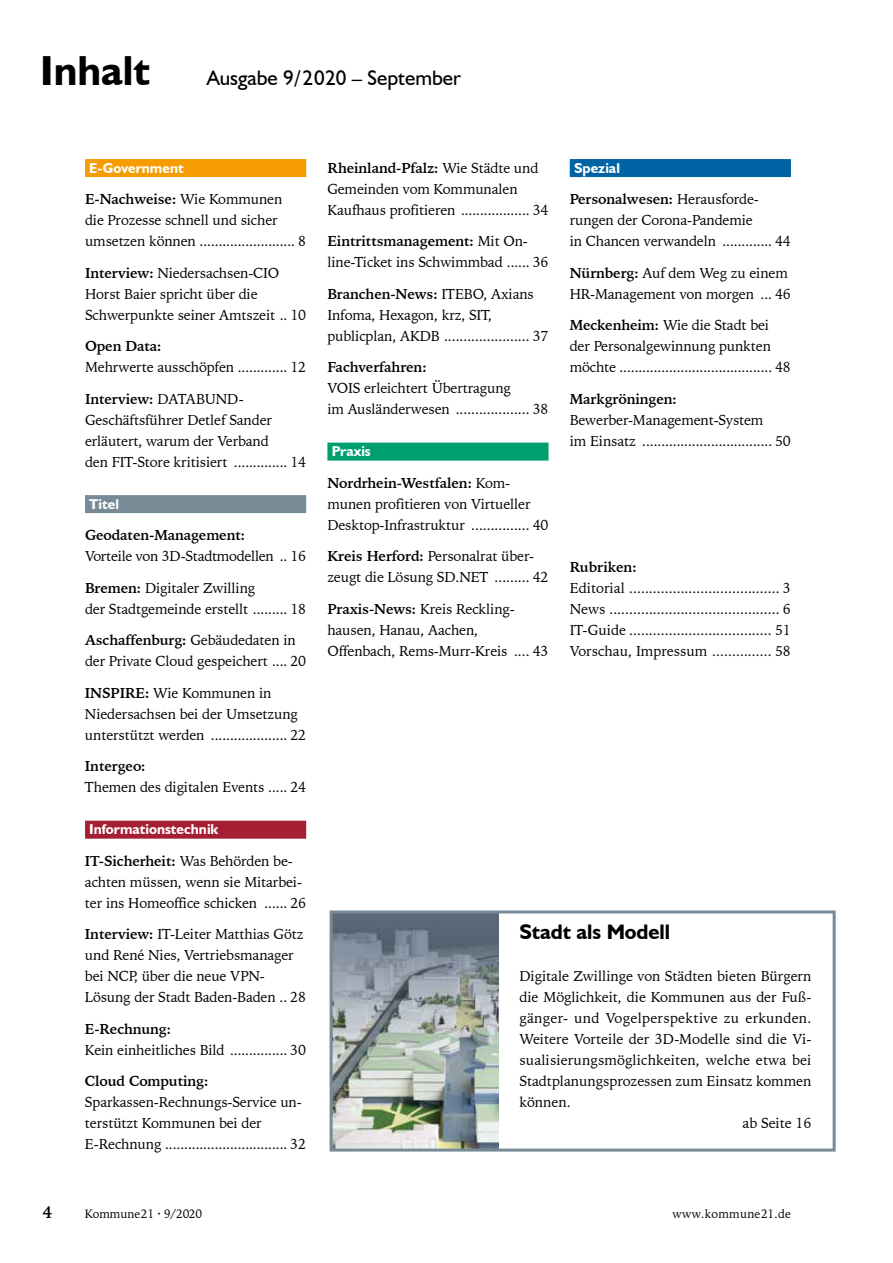
<style>
.page{position:relative;width:893px;height:1263px;background:#fff}
.page>*{position:absolute;margin:0;border:0;box-sizing:border-box;transform-origin:0 0}
.t1{font:700 42px "Humanist 521 BT";color:#000}
.t2{font:21px "Humanist 521 BT";color:#000}
.t3{font:700 21px "Humanist 521 BT";letter-spacing:-.005em;color:#000}
.t4{font:700 16.5px "Iowan Old Style BT";color:#000}
.t5{font:14.25px/21px "Iowan Old Style BT";letter-spacing:-.01em;color:#000}
.t6{font:700 14.25px "Iowan Old Style BT";letter-spacing:-.01em;color:#000}
.t7{font:700 14.25px "Humanist 521 BT";color:#fff}
.t8{font:14.25px "Iowan Old Style BT";letter-spacing:.01em;color:#000}
.t9{font:14.25px "Iowan Old Style BT";letter-spacing:.02em;color:#000}
.t10{font:12px "Iowan Old Style BT";letter-spacing:.01em;color:#000}
.s1{font-weight:700}
</style>
<div class="page">
<img style="left:334px;top:914px;width:164px;height:233px">
<div style="left:85px;top:159px;width:221px;height:18px;background:#f59c00"></div>
<div style="left:85px;top:495px;width:221px;height:18px;background:#778b96"></div>
<div style="left:85px;top:821px;width:221px;height:18px;background:#a51f34"></div>
<div style="left:327px;top:443px;width:222px;height:18px;background:#009f6f"></div>
<div style="left:570px;top:159px;width:221px;height:18px;background:#0063a3"></div>
<div style="left:330px;top:910px;width:506px;height:241px;border:3px solid #778b96"></div>
<h1 class="t1" style="left:40px;top:45px;width:111px">Inhalt</h1>
<h2 class="t2" style="left:207px;top:65px;width:256px">Ausgabe 9/2020 – September</h2>
<p class="t7" style="left:89px;top:159px;width:96px">E-Government</p>
<p class="t5" style="left:85px;top:189px;width:223px"><span class="s1">E-Nachweise:</span> Wie Kommunen<br>die Prozesse schnell und sicher umsetzen können ......................... 8</p>
<p class="t5" style="left:85px;top:262px;width:223px"><span class="s1">Interview:</span> Niedersachsen-CIO<br>Horst Baier spricht über die<br>Schwerpunkte seiner Amtszeit .. 10</p>
<p class="t6" style="left:85px;top:337px;width:78px">Open Data:</p>
<p class="t5" style="left:85px;top:357px;width:223px">Mehrwerte ausschöpfen ............. 12</p>
<p class="t5" style="left:85px;top:388px;width:223px"><span class="s1">Interview:</span> DATABUND-<br>Geschäftsführer Detlef Sander erläutert, warum der Verband<br>den FIT-Store kritisiert .............. 14</p>
<p class="t7" style="left:89px;top:495px;width:31px">Titel</p>
<p class="t6" style="left:85px;top:526px;width:162px">Geodaten-Management:</p>
<p class="t5" style="left:85px;top:546px;width:223px">Vorteile von 3D-Stadtmodellen .. 16</p>
<p class="t5" style="left:85px;top:577px;width:223px"><span class="s1">Bremen:</span> Digitaler Zwilling<br>der Stadtgemeinde erstellt ......... 18</p>
<p class="t5" style="left:85px;top:630px;width:223px"><span class="s1">Aschaffenburg:</span> Gebäudedaten in der Private Cloud gespeichert .... 20</p>
<p class="t5" style="left:85px;top:682px;width:223px"><span class="s1">INSPIRE:</span> Wie Kommunen in<br>Niedersachsen bei der Umsetzung unterstützt werden .................... 22</p>
<p class="t6" style="left:85px;top:757px;width:62px">Intergeo:</p>
<p class="t5" style="left:85px;top:777px;width:223px">Themen des digitalen Events ..... 24</p>
<p class="t7" style="left:89px;top:821px;width:131px">Informationstechnik</p>
<p class="t5" style="left:85px;top:850px;width:223px"><span class="s1">IT-Sicherheit:</span> Was Behörden be&shy;achten müssen, wenn sie Mitarbei&shy;ter ins Homeoffice schicken ...... 26</p>
<p class="t5" style="left:85px;top:924px;width:223px"><span class="s1">Interview:</span> IT-Leiter Matthias Götz und René Nies, Vertriebsmanager bei NCP, über die neue VPN-Lösung der Stadt Baden-Baden .. 28</p>
<p class="t6" style="left:85px;top:1020px;width:88px">E-Rechnung:</p>
<p class="t5" style="left:85px;top:1039px;width:223px">Kein einheitliches Bild ............... 30</p>
<p class="t6" style="left:85px;top:1072px;width:125px">Cloud Computing:</p>
<p class="t5" style="left:85px;top:1092px;width:223px">Sparkassen-Rechnungs-Service un&shy;terstützt Kommunen bei der<br>E-Rechnung ................................ 32</p>
<p class="t5" style="left:327px;top:157px;width:223px"><span class="s1">Rheinland-Pfalz:</span> Wie Städte und<br>Gemeinden vom Kommunalen<br>Kaufhaus profitieren .................. 34</p>
<p class="t5" style="left:327px;top:231px;width:223px"><span class="s1">Eintrittsmanagement:</span> Mit On&shy;line-Ticket ins Schwimmbad ...... 36</p>
<p class="t5" style="left:327px;top:283px;width:223px"><span class="s1">Branchen-News:</span> ITEBO, Axians<br>Infoma, Hexagon, krz, SIT, publicplan, AKDB ...................... 37</p>
<p class="t6" style="left:327px;top:358px;width:101px">Fachverfahren:</p>
<p class="t5" style="left:327px;top:378px;width:223px">VOIS erleichtert Übertragung<br>im Ausländerwesen ................... 38</p>
<p class="t7" style="left:332px;top:442px;width:41px">Praxis</p>
<p class="t5" style="left:327px;top:472px;width:223px"><span class="s1">Nordrhein-Westfalen:</span> Kom&shy;munen profitieren von Virtueller<br>Desktop-Infrastruktur ............... 40</p>
<p class="t5" style="left:327px;top:546px;width:223px"><span class="s1">Kreis Herford:</span> Personalrat über&shy;zeugt die Lösung SD.NET ......... 42</p>
<p class="t5" style="left:327px;top:598px;width:223px"><span class="s1">Praxis-News:</span> Kreis Reckling&shy;hausen, Hanau, Aachen,<br>Offenbach, Rems-Murr-Kreis .... 43</p>
<p class="t7" style="left:574px;top:159px;width:47px">Spezial</p>
<p class="t5" style="left:570px;top:189px;width:223px"><span class="s1">Personalwesen:</span> Herausforde&shy;rungen der Corona-Pandemie<br>in Chancen verwandeln ............. 44</p>
<p class="t5" style="left:570px;top:262px;width:223px"><span class="s1">Nürnberg:</span> Auf dem Weg zu einem<br>HR-Management von morgen ... 46</p>
<p class="t5" style="left:570px;top:315px;width:223px"><span class="s1">Meckenheim:</span> Wie die Stadt bei der Personalgewinnung punkten möchte ........................................ 48</p>
<p class="t6" style="left:570px;top:390px;width:108px">Markgröningen:</p>
<p class="t5" style="left:570px;top:409px;width:223px">Bewerber-Management-System<br>im Einsatz .................................. 50</p>
<p class="t6" style="left:570px;top:558px;width:68px">Rubriken:</p>
<p class="t5" style="left:570px;top:577px;width:223px;text-align:justify">Editorial ...................................... 3<br>News ........................................... 6<br>IT-Guide .................................... 51<br>Vorschau, Impressum ............... 58</p>
<h2 class="t3" style="left:519px;top:919px;width:152px">Stadt als Modell</h2>
<p class="t5" style="left:519px;top:966px;width:293px">Digitale Zwillinge von Städten bieten Bürgern</p>
<p class="t5" style="left:519px;top:987px;width:293px">die Möglichkeit, die Kommunen aus der Fuß-</p>
<p class="t9" style="left:519px;top:1009px;width:294px">gänger- und Vogelperspektive zu erkunden.</p>
<p class="t5" style="left:519px;top:1029px;width:293px">Weitere Vorteile der 3D-Modelle sind die Vi-</p>
<p class="t8" style="left:519px;top:1051px;width:294px">sualisierungsmöglichkeiten, welche etwa bei</p>
<p class="t5" style="left:519px;top:1071px;width:293px">Stadtplanungsprozessen zum Einsatz kommen</p>
<p class="t5" style="left:519px;top:1092px;width:53px">können.</p>
<p class="t5" style="left:743px;top:1113px;width:70px">ab Seite 16</p>
<p class="t4" style="left:43px;top:1202px;width:11px">4</p>
<p class="t10" style="left:85px;top:1206px;width:119px">Kommune21 · 9/2020</p>
<p class="t10" style="left:673px;top:1206px;width:120px">www.kommune21.de</p>
</div>
